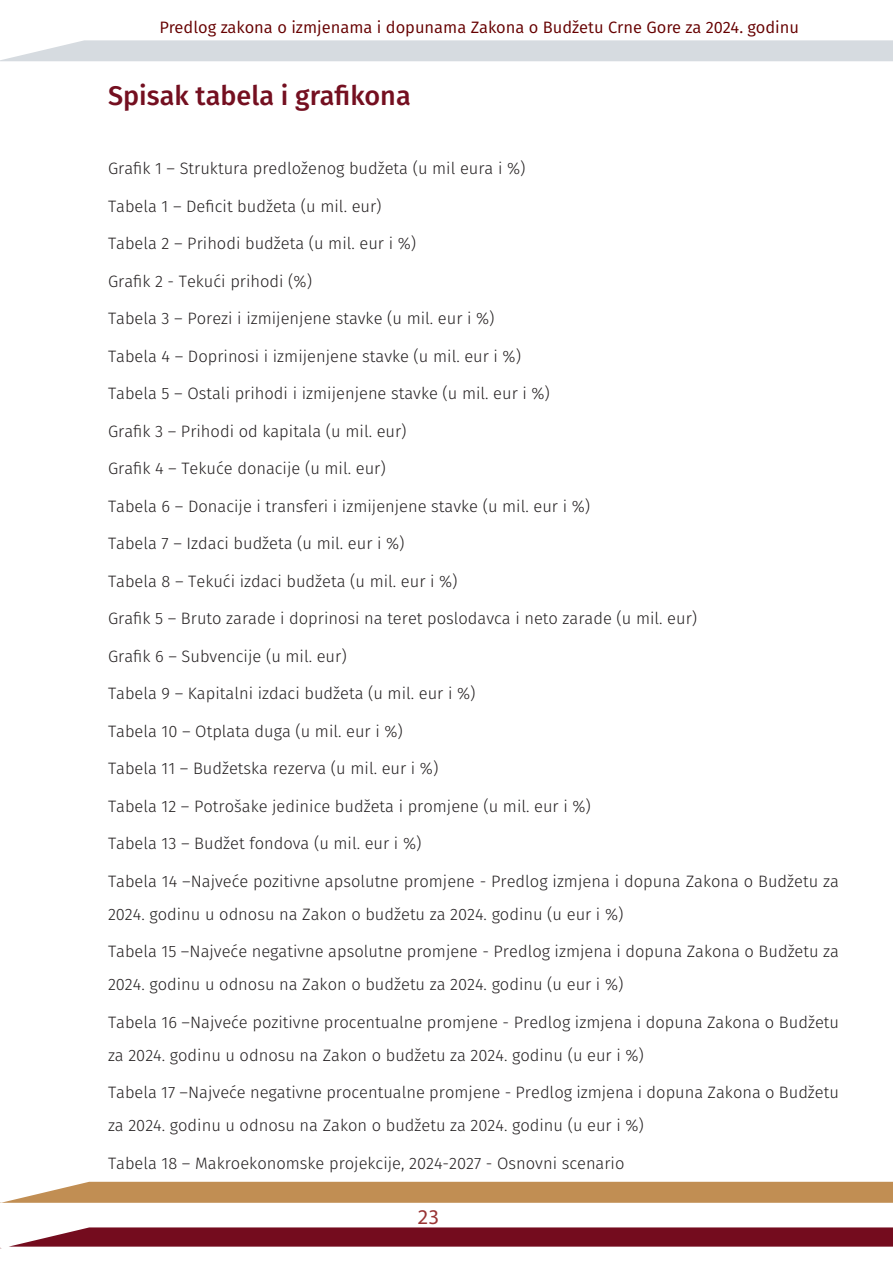
<style>
.page{position:relative;width:893px;height:1263px;background:#fff}
.page>*{position:absolute;margin:0;border:0;box-sizing:border-box;transform-origin:0 0}
.t1{font:500 27px "Fira Sans";color:#740f20}
.t2{font:21px "Myriad Pro";color:#933}
.Obican_text{font:300 16.5px/33px "Fira Sans";color:#231f20}
.t3{font:16.5px "Fira Sans";color:#600}
</style>
<div class="page">
<svg style="left:0;top:40px;width:893px;height:21px;background:#d8dde1"></svg>
<svg style="left:11px;top:1227px;width:882px;height:19px;background:#7d1c2d"></svg>
<svg style="left:0;top:1182px;width:893px;height:21px;background:#c4945d"></svg>
<p class="t3" style="left:160px;top:15px;width:641px">Predlog zakona o izmjenama i dopunama Zakona o Budžetu Crne Gore za 2024. godinu</p>
<p class="t1" style="left:108px;top:74px;width:304px">Spisak tabela i grafikona</p>
<p class="Obican_text" style="left:108px;top:152px;width:419px">Grafik 1 – Struktura predloženog budžeta (u mil eura i %)</p>
<p class="Obican_text" style="left:108px;top:189px;width:275px">Tabela 1 – Deficit budžeta (u mil. eur)</p>
<p class="Obican_text" style="left:108px;top:227px;width:310px">Tabela 2 – Prihodi budžeta (u mil. eur i %)</p>
<p class="Obican_text" style="left:108px;top:264px;width:206px">Grafik 2 - Tekući prihodi (%)</p>
<p class="Obican_text" style="left:108px;top:302px;width:388px">Tabela 3 – Porezi i izmijenjene stavke (u mil. eur i %)</p>
<p class="Obican_text" style="left:108px;top:339px;width:415px">Tabela 4 – Doprinosi i izmijenjene stavke (u mil. eur i %)</p>
<p class="Obican_text" style="left:108px;top:377px;width:443px">Tabela 5 – Ostali prihodi i izmijenjene stavke (u mil. eur i %)</p>
<p class="Obican_text" style="left:108px;top:414px;width:300px">Grafik 3 – Prihodi od kapitala (u mil. eur)</p>
<p class="Obican_text" style="left:108px;top:452px;width:279px">Grafik 4 – Tekuće donacije (u mil. eur)</p>
<p class="Obican_text" style="left:108px;top:489px;width:484px">Tabela 6 – Donacije i transferi i izmijenjene stavke (u mil. eur i %)</p>
<p class="Obican_text" style="left:108px;top:527px;width:298px">Tabela 7 – Izdaci budžeta (u mil. eur i %)</p>
<p class="Obican_text" style="left:108px;top:564px;width:351px">Tabela 8 – Tekući izdaci budžeta (u mil. eur i %)</p>
<p class="Obican_text" style="left:108px;top:602px;width:591px">Grafik 5 – Bruto zarade i doprinosi na teret poslodavca i neto zarade (u mil. eur)</p>
<p class="Obican_text" style="left:108px;top:639px;width:240px">Grafik 6 – Subvencije (u mil. eur)</p>
<p class="Obican_text" style="left:108px;top:677px;width:369px">Tabela 9 – Kapitalni izdaci budžeta (u mil. eur i %)</p>
<p class="Obican_text" style="left:108px;top:714px;width:296px">Tabela 10 – Otplata duga (u mil. eur i %)</p>
<p class="Obican_text" style="left:108px;top:752px;width:332px">Tabela 11 – Budžetska rezerva (u mil. eur i %)</p>
<p class="Obican_text" style="left:108px;top:789px;width:484px">Tabela 12 – Potrošake jedinice budžeta i promjene (u mil. eur i %)</p>
<p class="Obican_text" style="left:108px;top:827px;width:315px">Tabela 13 – Budžet fondova (u mil. eur i %)</p>
<p class="Obican_text" style="left:108px;top:864px;width:732px">Tabela 14 –Najveće pozitivne apsolutne promjene - Predlog izmjena i dopuna Zakona o Budžetu za<br>2024. godinu u odnosu na Zakon o budžetu za 2024. godinu (u eur i %)</p>
<p class="Obican_text" style="left:108px;top:935px;width:732px">Tabela 15 –Najveće negativne apsolutne promjene - Predlog izmjena i dopuna Zakona o Budžetu za<br>2024. godinu u odnosu na Zakon o budžetu za 2024. godinu (u eur i %)</p>
<p class="Obican_text" style="left:108px;top:1005px;width:732px">Tabela 16 –Najveće pozitivne procentualne promjene - Predlog izmjena i dopuna Zakona o Budžetu za 2024. godinu u odnosu na Zakon o budžetu za 2024. godinu (u eur i %)</p>
<p class="Obican_text" style="left:108px;top:1076px;width:732px">Tabela 17 –Najveće negativne procentualne promjene - Predlog izmjena i dopuna Zakona o Budžetu za 2024. godinu u odnosu na Zakon o budžetu za 2024. godinu (u eur i %)</p>
<p class="Obican_text" style="left:108px;top:1146px;width:518px">Tabela 18 – Makroekonomske projekcije, 2024-2027 - Osnovni scenario</p>
<p class="t2" style="left:418px;top:1203px;width:23px">23</p>
</div>
